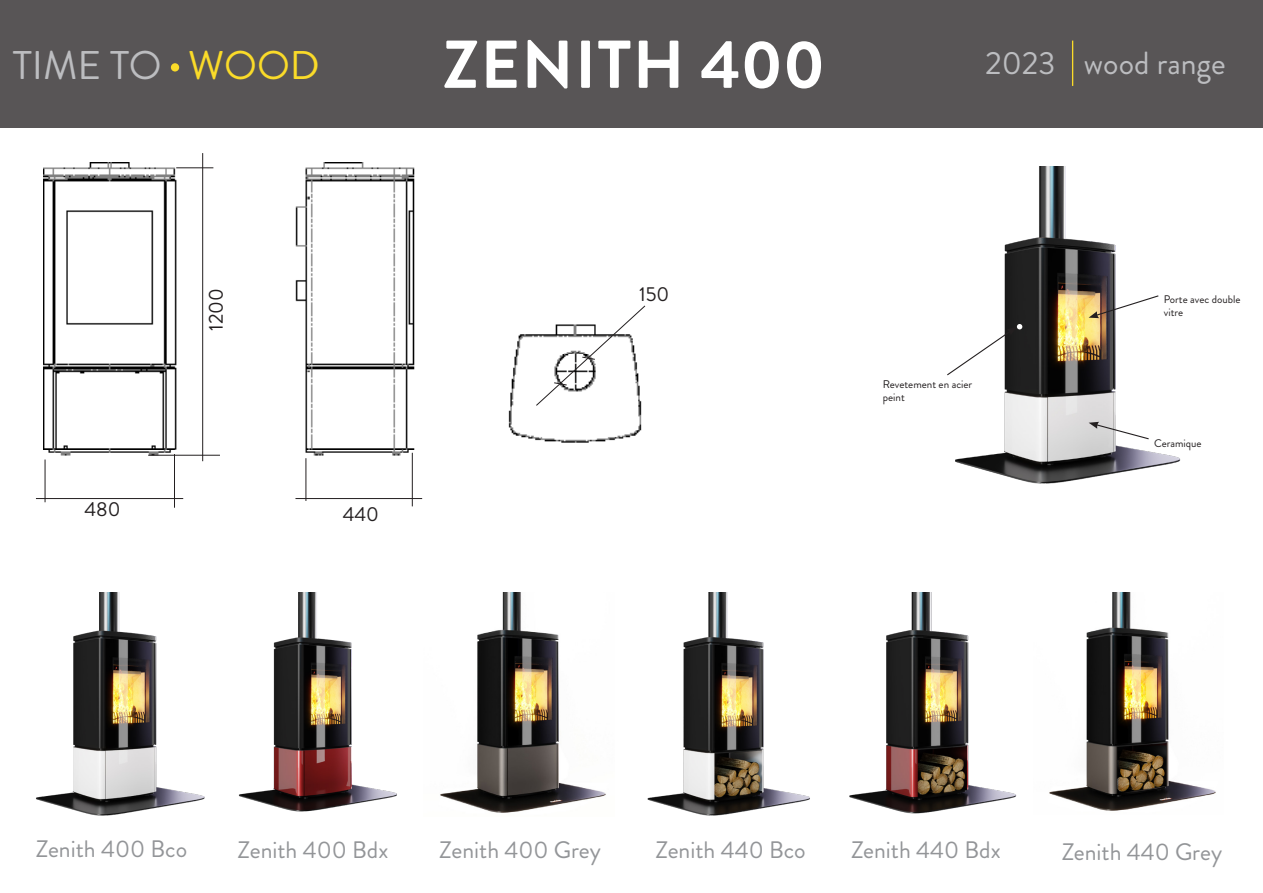
<style>
.page{position:relative;width:1263px;height:893px;background:#fff}
.page>*{position:absolute;margin:0;border:0;box-sizing:border-box;transform-origin:0 0}
.t1{font:700 67.5px "Brandon Grotesque";letter-spacing:.02em;color:#fff}
.t2{font:40.05px "Brandon Grotesque";color:#bcbdc0}
.t3{font:31.95px "Brandon Grotesque";color:#bcbdc0}
.t4{font:23.85px "Brandon Grotesque";color:#939598}
.t5{font:20.1px "Brandon Grotesque";color:#231f20}
.t6{font:11.1px "Brandon Grotesque";color:#231f20}
.s1{color:#fadb29}
</style>
<div class="page">
<img style="left:955px;top:166px;width:226px;height:317px">
<svg style="left:1089px;top:294px;width:71px;height:24px"></svg>
<svg style="left:1089px;top:422px;width:61px;height:18px"></svg>
<img style="left:36px;top:592px;width:169px;height:223px">
<img style="left:238px;top:592px;width:159px;height:220px">
<img style="left:647px;top:592px;width:163px;height:223px">
<img style="left:849px;top:592px;width:168px;height:222px">
<img style="left:1049px;top:592px;width:167px;height:219px">
<img style="left:440px;top:592px;width:166px;height:221px">
<div style="left:0;top:0;width:1263px;height:128px;background:#585556"></div>
<div style="left:171px;top:63px;width:8px;height:9px;background:#fadb29;border-radius:50%"></div>
<hr style="left:1072px;top:41px;width:1px;height:45px;background:#fadb29">
<img style="left:43px;top:162px;width:603px;height:328px">
<hr style="left:36px;top:498px;width:147px;height:1px;background:#231f20">
<hr style="left:174px;top:454px;width:1px;height:54px;background:#231f20">
<hr style="left:45px;top:459px;width:1px;height:43px;background:#231f20">
<hr style="left:295px;top:498px;width:127px;height:1px;background:#231f20">
<hr style="left:412px;top:453px;width:1px;height:53px;background:#231f20">
<hr style="left:306px;top:458px;width:1px;height:43px;background:#231f20">
<hr style="left:148px;top:455px;width:72px;height:1px;background:#231f20">
<hr style="left:176px;top:168px;width:37px;height:1px;background:#231f20">
<hr style="left:202px;top:153px;width:1px;height:308px;background:#231f20">
<svg style="left:536px;top:305px;width:109px;height:101px"></svg>
<svg style="left:947px;top:324px;width:75px;height:52px"></svg>
<p class="t1" style="left:443px;top:17px;width:384px">ZENITH 400</p>
<p class="t2" style="left:13px;top:38px;width:308px">TIME TO <span class="s1">WOOD</span></p>
<p class="t3" style="left:985px;top:41px;width:242px">2023 wood range</p>
<p class="t5" style="left:202px;top:331px;width:44px;rotate:-90deg">1200</p>
<p class="t5" style="left:639px;top:281px;width:32px">150</p>
<p class="t5" style="left:84px;top:496px;width:38px">480</p>
<p class="t5" style="left:343px;top:500px;width:38px">440</p>
<p class="t6" style="left:883px;top:376px;width:91px">Revetement en acier</p>
<p class="t6" style="left:883px;top:390px;width:24px">peint</p>
<p class="t6" style="left:1164px;top:291px;width:78px">Porte avec double</p>
<p class="t6" style="left:1164px;top:305px;width:21px">vitre</p>
<p class="t6" style="left:1154px;top:435px;width:49px">Ceramique</p>
<p class="t4" style="left:36px;top:832px;width:153px">Zenith 400 Bco</p>
<p class="t4" style="left:238px;top:833px;width:152px">Zenith 400 Bdx</p>
<p class="t4" style="left:439px;top:833px;width:163px">Zenith 400 Grey</p>
<p class="t4" style="left:656px;top:833px;width:152px">Zenith 440 Bco</p>
<p class="t4" style="left:851px;top:833px;width:151px">Zenith 440 Bdx</p>
<p class="t4" style="left:1062px;top:835px;width:162px">Zenith 440 Grey</p>
</div>
